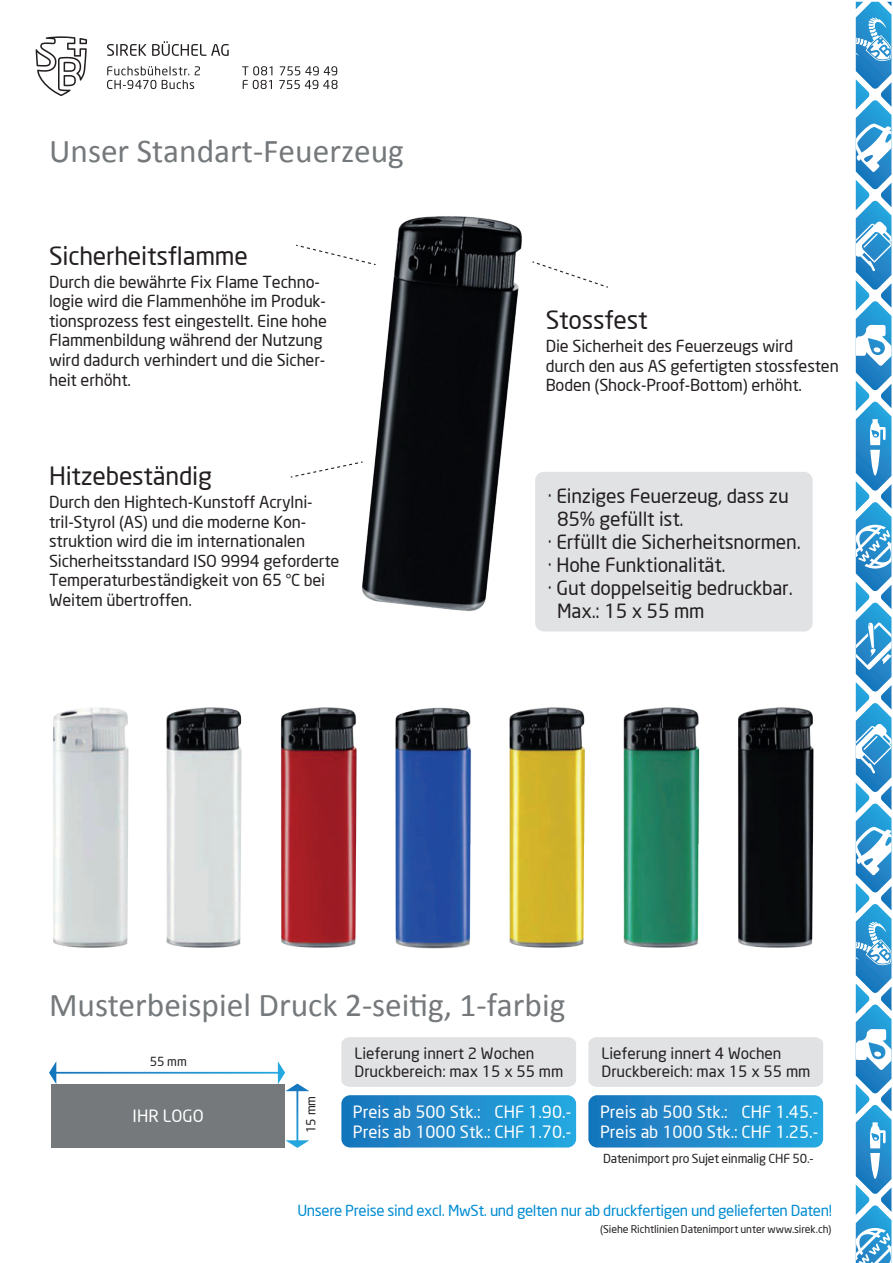
<style>
.page{position:relative;width:893px;height:1263px;background:#fff}
.page>*{position:absolute;margin:0;border:0;box-sizing:border-box;transform-origin:0 0}
.t1{font:33.3px "Calibri";color:#75797b}
.t2{font:24.75px "Neo Sans";letter-spacing:-.01em;color:#231f20}
.t3{font:19.2px "Neo Sans";letter-spacing:-.01em;color:#231f20}
.t4{font:16.65px/20px "Neo Sans";color:#fff}
.t5{font:16.35px/19.6px "Neo Sans";letter-spacing:-.01em;color:#231f20}
.t6{font:15.45px/18.5px "Neo Sans";color:#231f20}
.t7{font:15px "Neo Sans";letter-spacing:-.025em;color:#008cd2}
.t8{font:12.3px "Neo Sans";letter-spacing:-.01em;color:#231f20}
.t9{font:10.5px "Neo Sans";letter-spacing:-.005em;color:#231f20}
</style>
<div class="page">
<div style="left:535px;top:472px;width:278px;height:159px;background:#e1e2e4;border-radius:9px"></div>
<svg style="left:856px;top:2px;width:35px;height:1261px"></svg>
<div style="left:588px;top:1037px;width:235px;height:50px;background:#e1e2e4"></div>
<svg style="left:588px;top:1095px;width:235px;height:52px;background:#228fcd"></svg>
<div style="left:341px;top:1037px;width:235px;height:50px;background:#e1e2e4"></div>
<svg style="left:341px;top:1095px;width:235px;height:52px;background:#228fcd"></svg>
<div style="left:51px;top:1084px;width:234px;height:64px;background:#75797b"></div>
<svg style="left:49px;top:1062px;width:7px;height:22px"></svg>
<svg style="left:278px;top:1061px;width:31px;height:30px"></svg>
<svg style="left:286px;top:1140px;width:23px;height:8px"></svg>
<img style="left:53px;top:689px;width:803px;height:287px">
<img style="left:362px;top:216px;width:209px;height:416px">
<svg style="left:296px;top:245px;width:80px;height:20px"></svg>
<svg style="left:291px;top:461px;width:72px;height:17px"></svg>
<svg style="left:531px;top:260px;width:77px;height:29px"></svg>
<svg style="left:107px;top:66px;width:93px;height:23px"></svg>
<svg style="left:242px;top:66px;width:30px;height:23px"></svg>
<svg style="left:279px;top:66px;width:58px;height:23px"></svg>
<svg style="left:107px;top:44px;width:39px;height:12px"></svg>
<svg style="left:152px;top:41px;width:77px;height:15px"></svg>
<svg style="left:36px;top:36px;width:51px;height:60px"></svg>
<h1 class="t1" style="left:49px;top:131px;width:356px">Unser Standart-Feuerzeug</h1>
<h2 class="t2" style="left:49px;top:240px;width:200px">Sicherheitsflamme</h2>
<p class="t5" style="left:49px;top:272px;width:280px">Durch die bewährte Fix Flame Techno&shy;logie wird die Flammenhöhe im Produk&shy;tionsprozess fest eingestellt. Eine hohe Flammenbildung während der Nutzung wird dadurch verhindert und die Sicher&shy;heit erhöht.</p>
<h2 class="t2" style="left:49px;top:461px;width:164px">Hitzebeständig</h2>
<p class="t5" style="left:49px;top:492px;width:292px">Durch den Hightech-Kunstoff Acrylni&shy;tril-Styrol (AS) und die moderne Kon&shy;struktion wird die im internationalen Sicherheitsstandard ISO 9994 geforderte Temperaturbeständigkeit von 65 °C bei Weitem übertroffen.</p>
<h2 class="t2" style="left:546px;top:305px;width:103px">Stossfest</h2>
<p class="t5" style="left:546px;top:336px;width:295px">Die Sicherheit des Feuerzeugs wird<br>durch den aus AS gefertigten stossfesten<br>Boden (Shock-Proof-Bottom) erhöht.</p>
<p class="t3" style="left:548px;top:484px;width:242px">· Einziges Feuerzeug, dass zu</p>
<p class="t3" style="left:557px;top:507px;width:128px">85% gefüllt ist.</p>
<p class="t3" style="left:548px;top:530px;width:254px">· Erfüllt die Sicherheitsnormen.</p>
<p class="t3" style="left:548px;top:553px;width:179px">· Hohe Funktionalität.</p>
<p class="t3" style="left:548px;top:576px;width:246px">· Gut doppelseitig bedruckbar.</p>
<p class="t3" style="left:557px;top:599px;width:149px">Max.: 15 x 55 mm</p>
<h1 class="t1" style="left:49px;top:984px;width:518px">Musterbeispiel Druck 2-seitig, 1-farbig</h1>
<p class="t8" style="left:150px;top:1054px;width:39px">55 mm</p>
<p class="t4" style="left:133px;top:1106px;width:73px">IHR LOGO</p>
<p class="t8" style="left:303px;top:1133px;width:39px;rotate:-90deg">15 mm</p>
<p class="t6" style="left:354px;top:1043px;width:211px">Lieferung innert 2 Wochen<br>Druckbereich: max 15 x 55 mm</p>
<p class="t4" style="left:353px;top:1102px;width:220px">Preis ab 500 Stk.:<br>Preis ab 1000 Stk.: CHF 1.70.-</p>
<p class="t4" style="left:495px;top:1102px;width:78px">CHF 1.90.-</p>
<p class="t6" style="left:601px;top:1043px;width:211px">Lieferung innert 4 Wochen<br>Druckbereich: max 15 x 55 mm</p>
<p class="t4" style="left:600px;top:1102px;width:220px">Preis ab 500 Stk.:<br>Preis ab 1000 Stk.: CHF 1.25.-</p>
<p class="t4" style="left:742px;top:1102px;width:78px">CHF 1.45.-</p>
<p class="t8" style="left:603px;top:1151px;width:212px">Datenimport pro Sujet einmalig CHF 50.-</p>
<p class="t7" style="left:297px;top:1201px;width:536px">Unsere Preise sind excl. MwSt. und gelten nur ab druckfertigen und gelieferten Daten!</p>
<p class="t9" style="left:600px;top:1223px;width:233px">(Siehe Richtlinien Datenimport unter www.sirek.ch)</p>
</div>
